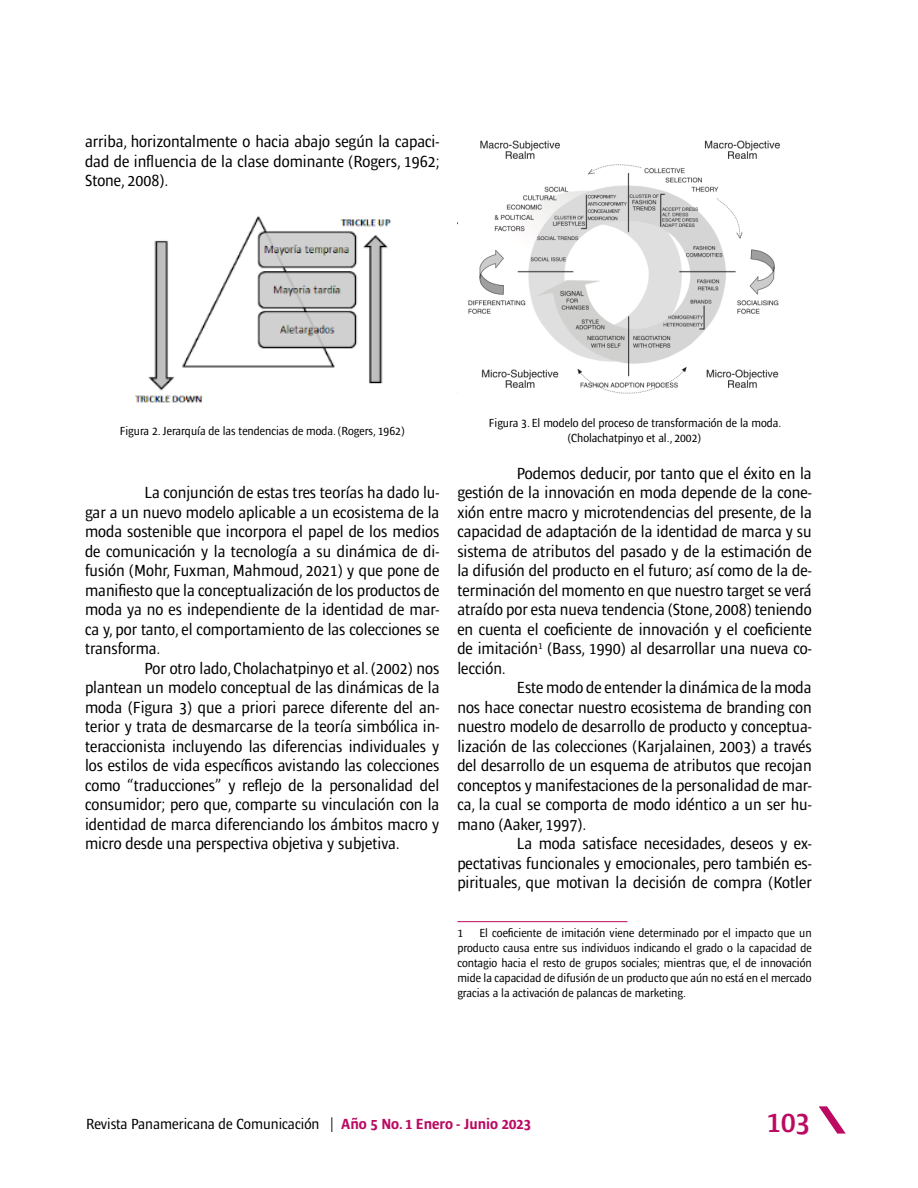
<style>
.page{position:relative;width:918px;height:1188px;background:#fff}
.page>*{position:absolute;margin:0;border:0;box-sizing:border-box;transform-origin:0 0}
.t1{font:600 condensed 30px "Ardoise Std";color:#bc0a62}
.t2{font:condensed 16.5px/19.5px "Ardoise Std";color:#000;text-align:justify}
.t3{font:condensed 15px "Ardoise Std";color:#000}
.t4{font:condensed 12px/15px "Ardoise Std";color:#000;text-align:center}
.s1{font-weight:700;color:#bc0a62}
</style>
<div class="page">
<img style="left:134px;top:216px;width:257px;height:187px">
<img style="left:457px;top:140px;width:323px;height:254px">
<hr style="left:457px;top:921px;width:170px;height:1px;background:#bc0a62">
<svg style="left:819px;top:1106px;width:27px;height:28px"></svg>
<p class="t2" style="left:85px;top:132px;width:356px">arriba, horizontalmente o hacia abajo según la capaci&shy;dad de influencia de la clase dominante (Rogers, 1962; Stone, 2008).</p>
<p class="t4" style="left:120px;top:423px;width:286px">Figura 2. Jerarquía de las tendencias de moda. (Rogers, 1962)</p>
<p class="t2" style="left:85px;top:483px;width:356px;text-indent:60px">La conjunción de estas tres teorías ha dado lu&shy;gar a un nuevo modelo aplicable a un ecosistema de la moda sostenible que incorpora el papel de los medios de comunicación y la tecnología a su dinámica de di&shy;fusión (Mohr, Fuxman, Mahmoud, 2021) y que pone de manifiesto que la conceptualización de los productos de moda ya no es independiente de la identidad de mar&shy;ca y, por tanto, el comportamiento de las colecciones se transforma.</p>
<p class="t2" style="left:85px;top:658px;width:356px;text-indent:60px">Por otro lado, Cholachatpinyo et al. (2002) nos plantean un modelo conceptual de las dinámicas de la moda (Figura 3) que a priori parece diferente del an&shy;terior y trata de desmarcarse de la teoría simbólica in&shy;teraccionista incluyendo las diferencias individuales y los estilos de vida específicos avistando las colecciones como “traducciones” y reflejo de la personalidad del consumidor; pero que, comparte su vinculación con la identidad de marca diferenciando los ámbitos macro y micro desde una perspectiva objetiva y subjetiva.</p>
<p class="t4" style="left:489px;top:416px;width:294px">Figura 3. El modelo del proceso de transformación de la moda. (Cholachatpinyo et al., 2002)</p>
<p class="t2" style="left:457px;top:463px;width:356px;text-indent:60px">Podemos deducir, por tanto que el éxito en la gestión de la innovación en moda depende de la cone&shy;xión entre macro y microtendencias del presente, de la capacidad de adaptación de la identidad de marca y su sistema de atributos del pasado y de la estimación de la difusión del producto en el futuro; así como de la de&shy;terminación del momento en que nuestro target se verá atraído por esta nueva tendencia (Stone, 2008) teniendo en cuenta el coeficiente de innovación y el coeficiente de imitación<sup>1</sup> (Bass, 1990) al desarrollar una nueva co&shy;lección.</p>
<p class="t2" style="left:457px;top:678px;width:356px;text-indent:60px">Este modo de entender la dinámica de la moda nos hace conectar nuestro ecosistema de branding con nuestro modelo de desarrollo de producto y conceptua&shy;lización de las colecciones (Karjalainen, 2003) a través del desarrollo de un esquema de atributos que recojan conceptos y manifestaciones de la personalidad de mar&shy;ca, la cual se comporta de modo idéntico a un ser hu&shy;mano (Aaker, 1997).</p>
<p class="t2" style="left:457px;top:834px;width:356px;text-indent:60px">La moda satisface necesidades, deseos y ex&shy;pectativas funcionales y emocionales, pero también es&shy;pirituales, que motivan la decisión de compra (Kotler</p>
<p class="t4" style="left:457px;top:925px;width:7px">1</p>
<p class="t4" style="left:457px;top:925px;width:356px;text-align:justify;text-indent:22px">El coeficiente de imitación viene determinado por el impacto que un producto causa entre sus individuos indicando el grado o la capacidad de contagio hacia el resto de grupos sociales; mientras que, el de innovación mide la capacidad de difusión de un producto que aún no está en el mercado gracias a la activación de palancas de marketing.</p>
<p class="t3" style="left:86px;top:1115px;width:446px">Revista Panamericana de Comunicación | <span class="s1">Año 5 No. 1 Enero - Junio 2023</span></p>
<h1 class="t1" style="left:767px;top:1104px;width:45px">103</h1>
</div>
